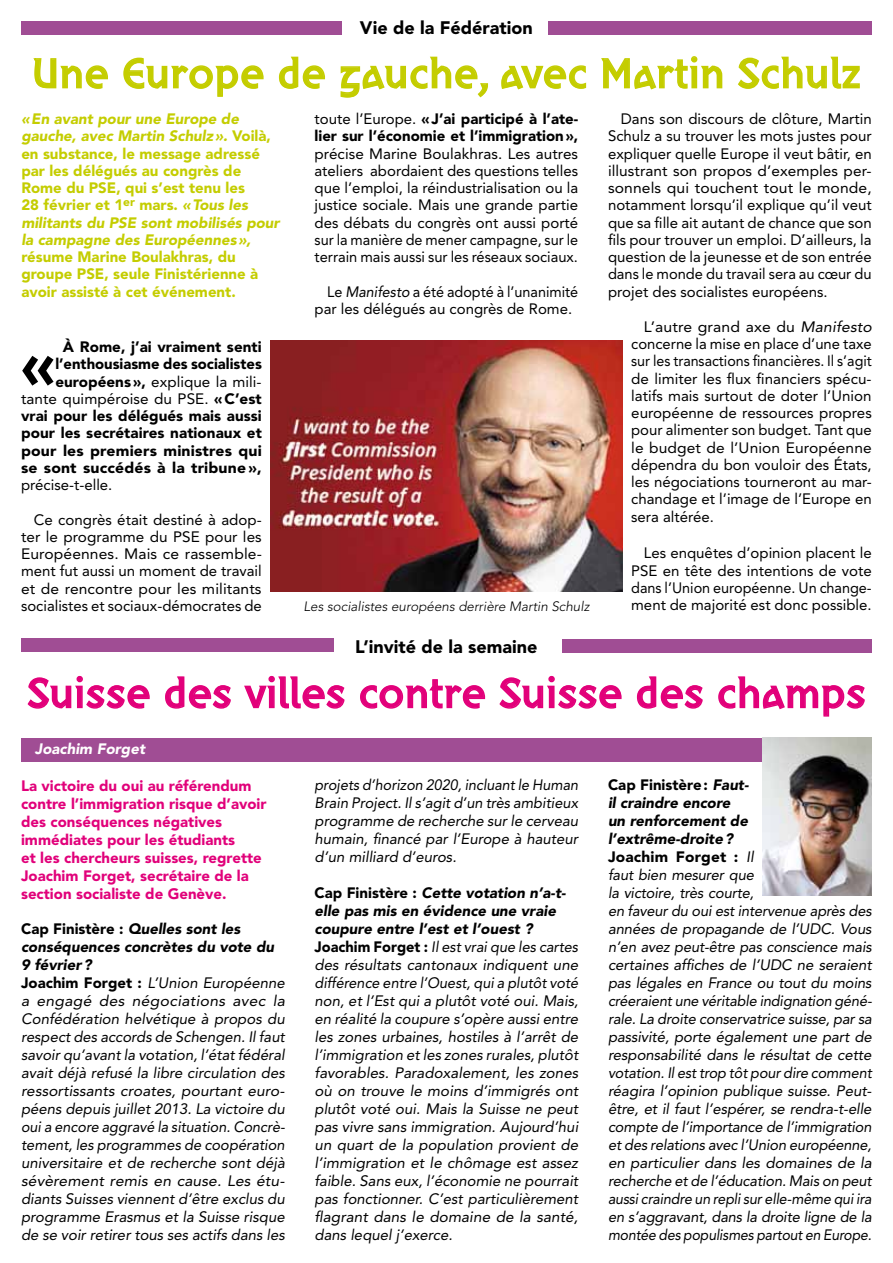
<style>
.page{position:relative;width:893px;height:1263px;background:#fff}
.page>*{position:absolute;margin:0;border:0;box-sizing:border-box;transform-origin:0 0}
.t1{font:900 63.75px "Avenir LT Std";color:#000}
.t2{font:42px "Brito Original";color:#e2007a}
.t3{font:42px "Brito Original";color:#c4cd00}
.t4{font:900 18px "Avenir LT Std";color:#000}
.t5{font:italic 15px/18px "Avenir LT Std";color:#000}
.t6{font:15px/17.2px "Avenir LT Std";color:#000;text-align:justify}
.t7{font:15px/17.2px "Avenir LT Std";color:#000;text-align:justify;scale:1.05 1}
.t8{font:900 15px/17.2px "Avenir LT Std";color:#000;text-align:right}
.t9{font:italic 900 15px/17.2px "Avenir LT Std";color:#c4cd00}
.t10{font:900 15px/18px "Avenir LT Std";color:#e1007a}
.t11{font:italic 15px/18px "Avenir LT Std";color:#000;text-align:justify;scale:.96 1}
.t12{font:900 15px/17.2px "Avenir LT Std";color:#c4cd00}
.t13{font:15px/17.2px "Avenir LT Std";color:#000;scale:.96 1}
.t14{font:italic 900 15px "Avenir LT Std";color:#fff}
.t15{font:italic 300 13.5px "Avenir LT Std";color:#000}
.s1{font-style:normal}
.s2{font-weight:400}
.s3{font-style:italic}
.s4{font-weight:900;font-style:normal}
.s5{font-weight:900}
</style>
<div class="page">
<div style="left:21px;top:21px;width:321px;height:13px;background:#a04d94"></div>
<div style="left:549px;top:21px;width:323px;height:13px;background:#a04d94"></div>
<svg style="left:33px;top:58px;width:75px;height:31px"></svg>
<svg style="left:124px;top:57px;width:140px;height:40px"></svg>
<svg style="left:278px;top:56px;width:47px;height:33px"></svg>
<svg style="left:340px;top:56px;width:149px;height:42px"></svg>
<svg style="left:501px;top:65px;width:86px;height:25px"></svg>
<svg style="left:601px;top:56px;width:122px;height:34px"></svg>
<svg style="left:738px;top:56px;width:122px;height:33px"></svg>
<svg style="left:27px;top:675px;width:123px;height:34px"></svg>
<svg style="left:165px;top:676px;width:66px;height:33px"></svg>
<svg style="left:244px;top:675px;width:101px;height:34px"></svg>
<svg style="left:360px;top:679px;width:126px;height:30px"></svg>
<svg style="left:499px;top:675px;width:123px;height:34px"></svg>
<svg style="left:636px;top:676px;width:67px;height:33px"></svg>
<svg style="left:718px;top:676px;width:147px;height:41px"></svg>
<div style="left:21px;top:639px;width:313px;height:13px;background:#a04d94"></div>
<div style="left:563px;top:640px;width:309px;height:13px;background:#a04d94"></div>
<div style="left:21px;top:738px;width:851px;height:23px;background:#a04d94"></div>
<img style="left:270px;top:340px;width:353px;height:252px">
<img style="left:762px;top:738px;width:110px;height:157px">
<p class="t4" style="left:360px;top:17px;width:174px">Vie de la Fédération</p>
<h2 class="t3" style="left:32px;top:48px;width:830px">Une Europe de gauche, avec Martin Schulz</h2>
<p class="t9" style="left:21px;top:110px;width:260px">«En avant pour une Europe de gauche, avec Martin Schulz». <span class="s1">Voilà, en substance, le message adressé par les délégués au congrès de<br>Rome du PSE, qui s’est tenu les<br>28 février et 1</span><sup>er</sup> <span class="s1">mars.</span> «Tous les militants du PSE sont mobilisés pour la campagne des Européennes»,</p>
<p class="t12" style="left:21px;top:248px;width:238px">résume Marine Boulakhras, du groupe PSE, seule Finistérienne à avoir assisté à cet événement.</p>
<p class="t8" style="left:21px;top:338px;width:242px">À Rome, j’ai vraiment senti l’enthousiasme des socialistes européens», <span class="s2">explique la mili&shy;tante quimpéroise du PSE.</span> «C’est vrai pour les délégués mais aussi pour les secrétaires nationaux et pour les premiers ministres qui se sont succédés à la tribune »,</p>
<p class="t6" style="left:21px;top:476px;width:93px">précise-t-elle.</p>
<p class="t6" style="left:21px;top:511px;width:242px;text-indent:13px">Ce congrès était destiné à adop&shy;ter le programme du PSE pour les Européennes. Mais ce rassemble&shy;ment fut aussi un moment de travail et de rencontre pour les militants socialistes et sociaux-démocrates de</p>
<h1 class="t1" style="left:21px;top:326px;width:36px">«</h1>
<p class="t8" style="left:315px;top:110px;width:265px;text-align:left"><span class="s2">toute l’Europe.</span> «J’ai participé à l’ate&shy;lier sur l’économie et l’immigration»,</p>
<p class="t6" style="left:315px;top:145px;width:265px">précise Marine Boulakhras. Les autres ateliers abordaient des questions telles que l’emploi, la réindustrialisation ou la justice sociale. Mais une grande partie des débats du congrès ont aussi porté sur la manière de mener campagne, sur le terrain mais aussi sur les réseaux sociaux.</p>
<p class="t13" style="left:315px;top:283px;width:276px;text-indent:13px">Le <span class="s3">Manifesto</span> a été adopté à l’unanimité par les délégués au congrès de Rome.</p>
<p class="t15" style="left:304px;top:598px;width:287px">Les socialistes européens derrière Martin Schulz</p>
<p class="t4" style="left:355px;top:635px;width:184px">L’invité de la semaine</p>
<p class="t6" style="left:608px;top:110px;width:265px;text-indent:13px">Dans son discours de clôture, Martin Schulz a su trouver les mots justes pour expliquer quelle Europe il veut bâtir, en illustrant son propos d’exemples per&shy;sonnels qui touchent tout le monde, notamment lorsqu’il explique qu’il veut que sa fille ait autant de chance que son fils pour trouver un emploi. D’ailleurs, la question de la jeunesse et de son entrée dans le monde du travail sera au cœur du projet des socialistes européens.</p>
<p class="t7" style="left:631px;top:318px;width:231px;text-indent:13px">L’autre grand axe du <span class="s3">Manifesto </span>concerne la mise en place d’une taxe sur les transactions financières. Il s’agit de limiter les flux financiers spécu&shy;latifs mais surtout de doter l’Union européenne de ressources propres pour alimenter son budget. Tant que le budget de l’Union Européenne dépendra du bon vouloir des États, les négociations tourneront au mar&shy;chandage et l’image de l’Europe en sera altérée.</p>
<p class="t6" style="left:631px;top:545px;width:242px;text-indent:13px">Les enquêtes d’opinion placent le PSE en tête des intentions de vote dans l’Union européenne. Un change&shy;ment de majorité est donc possible.</p>
<h2 class="t2" style="left:27px;top:668px;width:841px">Suisse des villes contre Suisse des champs</h2>
<p class="t14" style="left:35px;top:740px;width:112px">Joachim Forget</p>
<p class="t10" style="left:21px;top:776px;width:247px">La victoire du oui au référendum contre l’immigration risque d’avoir des conséquences négatives immédiates pour les étudiants<br>et les chercheurs suisses, regrette<br>Joachim Forget, secrétaire de la section socialiste de Genève.</p>
<p class="t5" style="left:21px;top:920px;width:265px"><span class="s4">Cap Finistère :</span> <span class="s5">Quelles sont les conséquences concrètes du vote du 9 février?<br></span><span class="s4">Joachim Forget :</span> L’Union Européenne a engagé des négociations avec la Confédération helvétique à propos du respect des accords de Schengen. Il faut savoir qu’avant la votation, l’état fédéral avait déjà refusé la libre circulation des ressortissants croates, pourtant euro&shy;péens depuis juillet 2013. La victoire du oui a encore aggravé la situation. Concrè&shy;tement, les programmes de coopération universitaire et de recherche sont déjà sévèrement remis en cause. Les étu&shy;diants Suisses viennent d’être exclus du programme Erasmus et la Suisse risque de se voir retirer tous ses actifs dans les</p>
<p class="t11" style="left:315px;top:776px;width:276px">projets d’horizon 2020, incluant le Human Brain Project. Il s’agit d’un très ambitieux programme de recherche sur le cerveau humain, financé par l’Europe à hauteur d’un milliard d’euros.</p>
<p class="t5" style="left:315px;top:884px;width:265px"><span class="s4">Cap Finistère :</span> <span class="s5">Cette votation n’a-t&shy;elle pas mis en évidence une vraie coupure entre l’est et l’ouest ?<br></span><span class="s4">Joachim Forget :</span> Il est vrai que les cartes des résultats cantonaux indiquent une différence entre l’Ouest, qui a plutôt voté non, et l’Est qui a plutôt voté oui. Mais, en réalité la coupure s’opère aussi entre les zones urbaines, hostiles à l’arrêt de l’immigration et les zones rurales, plutôt favorables. Paradoxalement, les zones où on trouve le moins d’immigrés ont plutôt voté oui. Mais la Suisse ne peut pas vivre sans immigration. Aujourd’hui un quart de la population provient de l’immigration et le chômage est assez faible. Sans eux, l’économie ne pourrait pas fonctionner. C’est particulièrement flagrant dans le domaine de la santé, dans lequel j’exerce.</p>
<p class="t5" style="left:608px;top:776px;width:265px"><span class="s4">Cap Finistère:</span> <span class="s5">Faut-<br>il craindre encore<br>un renforcement de l’extrême-droite?<br></span><span class="s4">Joachim Forget :</span> Il<br>faut bien mesurer que<br>la victoire, très courte,<br>en faveur du oui est intervenue après des années de propagande de l’UDC. Vous n’en avez peut-être pas conscience mais certaines affiches de l’UDC ne seraient pas légales en France ou tout du moins créeraient une véritable indignation géné&shy;rale. La droite conservatrice suisse, par sa passivité, porte également une part de responsabilité dans le résultat de cette votation. Il est trop tôt pour dire comment réagira l’opinion publique suisse. Peut&shy;être, et il faut l’espérer, se rendra-t-elle compte de l’importance de l’immigration et des relations avec l’Union européenne, en particulier dans les domaines de la recherche et de l’éducation. Mais on peut aussi craindre un repli sur elle-même qui ira en s’aggravant, dans la droite ligne de la montée des populismes partout en Europe.</p>
</div>
